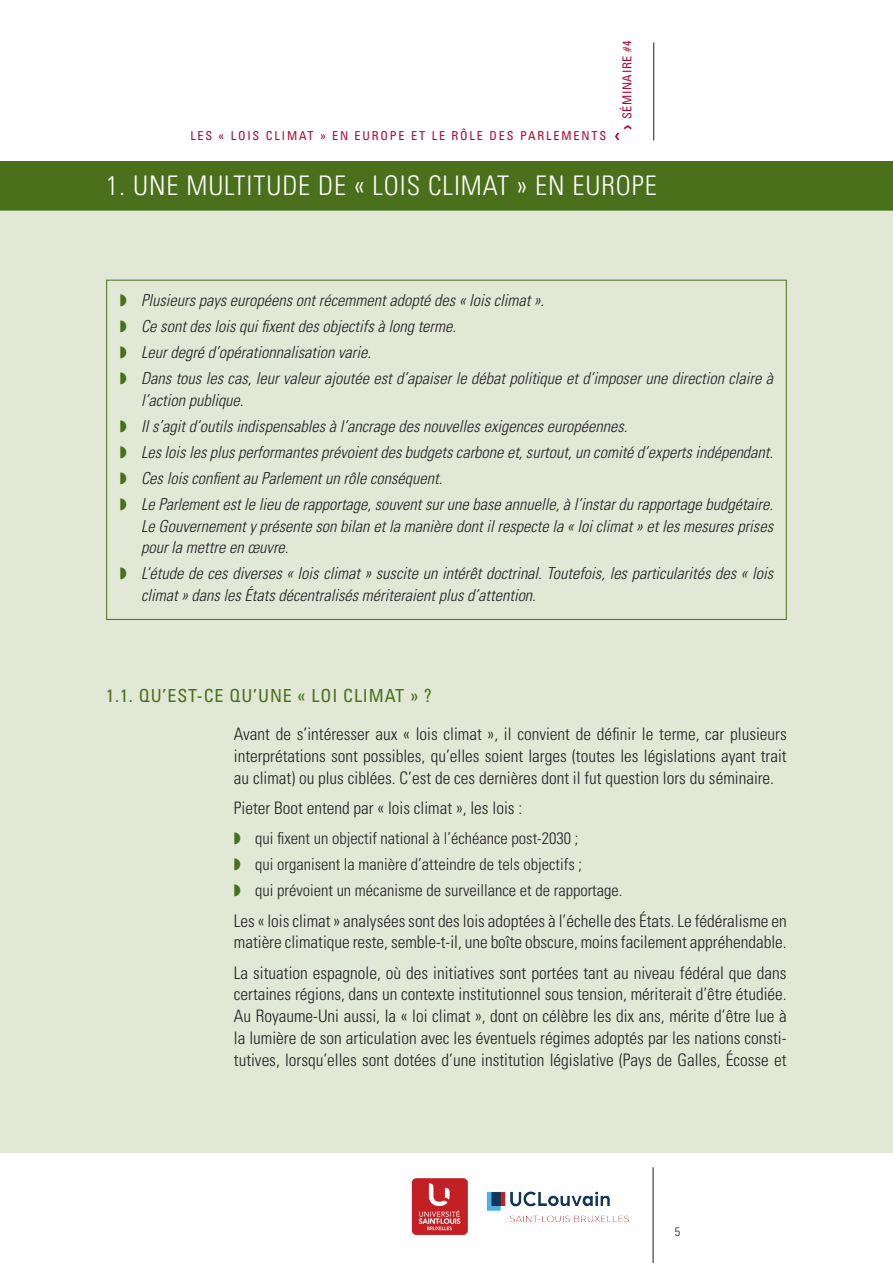
<style>
.page{position:relative;width:893px;height:1263px;background:#fff}
.page>*{position:absolute;margin:0;border:0;box-sizing:border-box;transform-origin:0 0}
.t1{font:300 condensed 27px "Univers";letter-spacing:.035em;color:#fff}
.t2{font:condensed 18px "Univers";letter-spacing:.05em;color:#4b701c}
.t3{font:300 condensed 17.25px/21.8px "Univers";color:#231f20;text-align:justify}
.t4{font:italic 300 condensed 16.5px/26px "Univers";color:#231f20}
.t5{font:300 condensed 16.5px/26px "Univers";color:#231f20}
.t6{font:condensed 12.3px "Univers";letter-spacing:.15em;color:#b30437}
.t7{font:condensed 12.3px "Univers";letter-spacing:.05em;color:#b30437}
.t8{font:300 condensed 12.15px "Univers";color:#231f20}
.s1{color:#4b701c}
</style>
<div class="page">
<hr style="left:653px;top:1167px;width:1px;height:96px;background:#231f20">
<hr style="left:653px;top:43px;width:1px;height:97px;background:#231f20">
<div style="left:0;top:162px;width:893px;height:990px;background:#e1e8d6"></div>
<img style="left:411px;top:1178px;width:218px;height:57px">
<div style="left:0;top:161px;width:893px;height:45px;background:#4b701c"></div>
<div style="left:0;top:166px;width:893px;height:45px;background:#4b701c"></div>
<svg style="left:615px;top:132px;width:5px;height:8px"></svg>
<p class="t7" style="left:619px;top:119px;width:81px;rotate:-90deg">SÉMINAIRE #4</p>
<p class="t6" style="left:190px;top:128px;width:417px">LES « LOIS CLIMAT » EN EUROPE ET LE RÔLE DES PARLEMENTS</p>
<h1 class="t1" style="left:106px;top:169px;width:552px">1. UNE MULTITUDE DE « LOIS CLIMAT » EN EUROPE</h1>
<p class="t4" style="left:120px;top:287px;width:655px"><span class="s1">◗</span> Plusieurs pays européens ont récemment adopté des « lois climat ».<br><span class="s1">◗</span> Ce sont des lois qui fixent des objectifs à long terme.<br><span class="s1">◗</span> Leur degré d’opérationnalisation varie.<br><span class="s1">◗</span> Dans tous les cas, leur valeur ajoutée est d’apaiser le débat politique et d’imposer une direction claire à</p>
<p class="t4" style="left:120px;top:387px;width:655px;text-indent:21px">l’action publique.<br><span class="s1">◗</span> Il s’agit d’outils indispensables à l’ancrage des nouvelles exigences européennes.<br><span class="s1">◗</span> Les lois les plus performantes prévoient des budgets carbone et, surtout, un comité d’experts indépendant. <span class="s1">◗</span> Ces lois confient au Parlement un rôle conséquent.<br><span class="s1">◗</span> Le Parlement est le lieu de rapportage, souvent sur une base annuelle, à l’instar du rapportage budgétaire.</p>
<p class="t4" style="left:141px;top:515px;width:633px;line-height:21.8px">Le Gouvernement y présente son bilan et la manière dont il respecte la « loi climat » et les mesures prises pour la mettre en œuvre.</p>
<p class="t4" style="left:141px;top:562px;width:634px;line-height:21.8px;text-indent:-21px"><span class="s1">◗</span> L’étude de ces diverses « lois climat » suscite un intérêt doctrinal. Toutefois, les particularités des « lois climat » dans les États décentralisés mériteraient plus d’attention.</p>
<p class="t2" style="left:106px;top:684px;width:327px">1.1. QU’EST-CE QU’UNE « LOI CLIMAT » ?</p>
<p class="t3" style="left:234px;top:723px;width:554px">Avant de s’intéresser aux « lois climat », il convient de définir le terme, car plusieurs interprétations sont possibles, qu’elles soient larges (toutes les législations ayant trait au climat) ou plus ciblées. C’est de ces dernières dont il fut question lors du séminaire.</p>
<p class="t3" style="left:234px;top:797px;width:290px">Pieter Boot entend par « lois climat », les lois :</p>
<p class="t5" style="left:234px;top:825px;width:390px"><span class="s1">◗</span> qui fixent un objectif national à l’échéance post-2030 ;<br><span class="s1">◗</span> qui organisent la manière d’atteindre de tels objectifs ;<br><span class="s1">◗</span> qui prévoient un mécanisme de surveillance et de rapportage.</p>
<p class="t3" style="left:234px;top:909px;width:554px">Les « lois climat » analysées sont des lois adoptées à l’échelle des États. Le fédéralisme en matière climatique reste, semble-t-il, une boîte obscure, moins facilement appréhendable.</p>
<p class="t3" style="left:234px;top:961px;width:554px">La situation espagnole, où des initiatives sont portées tant au niveau fédéral que dans certaines régions, dans un contexte institutionnel sous tension, mériterait d’être étudiée.<br>Au Royaume-Uni aussi, la « loi climat », dont on célèbre les dix ans, mérite d’être lue à la lumière de son articulation avec les éventuels régimes adoptés par les nations consti&shy;tutives, lorsqu’elles sont dotées d’une institution législative (Pays de Galles, Écosse et</p>
<p class="t8" style="left:675px;top:1225px;width:7px">5</p>
</div>
